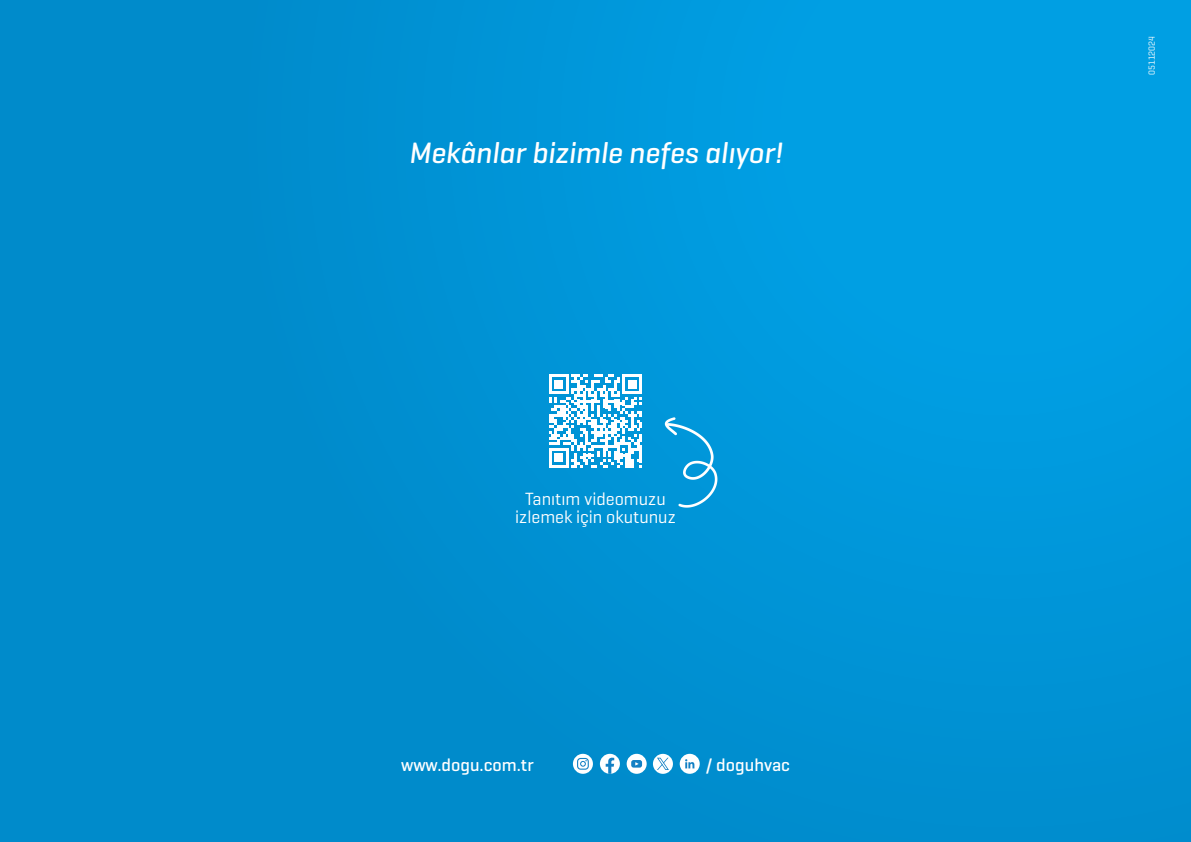
<style>
.page{position:relative;width:1191px;height:842px;background:#fff}
.page>*{position:absolute;margin:0;border:0;box-sizing:border-box;transform-origin:0 0}
.t1{font:italic 500 30px "Geogrotesque";color:#fff}
.t2{font:18px/18px "Geogrotesque";color:#fff;text-align:center}
.t3{font:500 18px "Geogrotesque";color:#fff}
.t4{font:9px "Geogrotesque";color:#fff}
</style>
<div class="page">
<div style="left:0;top:0;width:1191px;height:842px;background:linear-gradient(to right,#0089c8,#009de1)"></div>
<div style="left:573px;top:754px;width:20px;height:20px;background:#fff;border-radius:50%"></div>
<svg style="left:577px;top:758px;width:12px;height:12px"></svg>
<div style="left:600px;top:754px;width:20px;height:20px;background:#fff;border-radius:50%"></div>
<svg style="left:605px;top:758px;width:9px;height:16px"></svg>
<div style="left:626px;top:754px;width:20px;height:20px;background:#fff;border-radius:50%"></div>
<svg style="left:631px;top:760px;width:11px;height:8px"></svg>
<svg style="left:679px;top:754px;width:20px;height:20px"></svg>
<svg style="left:685px;top:759px;width:9px;height:9px"></svg>
<div style="left:653px;top:754px;width:20px;height:20px;background:#fff;border-radius:50%"></div>
<svg style="left:657px;top:758px;width:12px;height:12px"></svg>
<svg style="left:549px;top:374px;width:93px;height:94px"></svg>
<svg style="left:665px;top:417px;width:52px;height:91px;background:#20a3dd"></svg>
<h1 class="t1" style="left:409px;top:134px;width:375px">Mekânlar bizimle nefes alıyor!</h1>
<p class="t2" style="left:515px;top:490px;width:162px">Tanıtım videomuzu izlemek için okutunuz</p>
<p class="t3" style="left:401px;top:753px;width:134px">www.dogu.com.tr</p>
<p class="t3" style="left:706px;top:753px;width:85px">/ doguhvac</p>
<p class="t4" style="left:1146px;top:75px;width:41px;rotate:-90deg">05112024</p>
</div>
